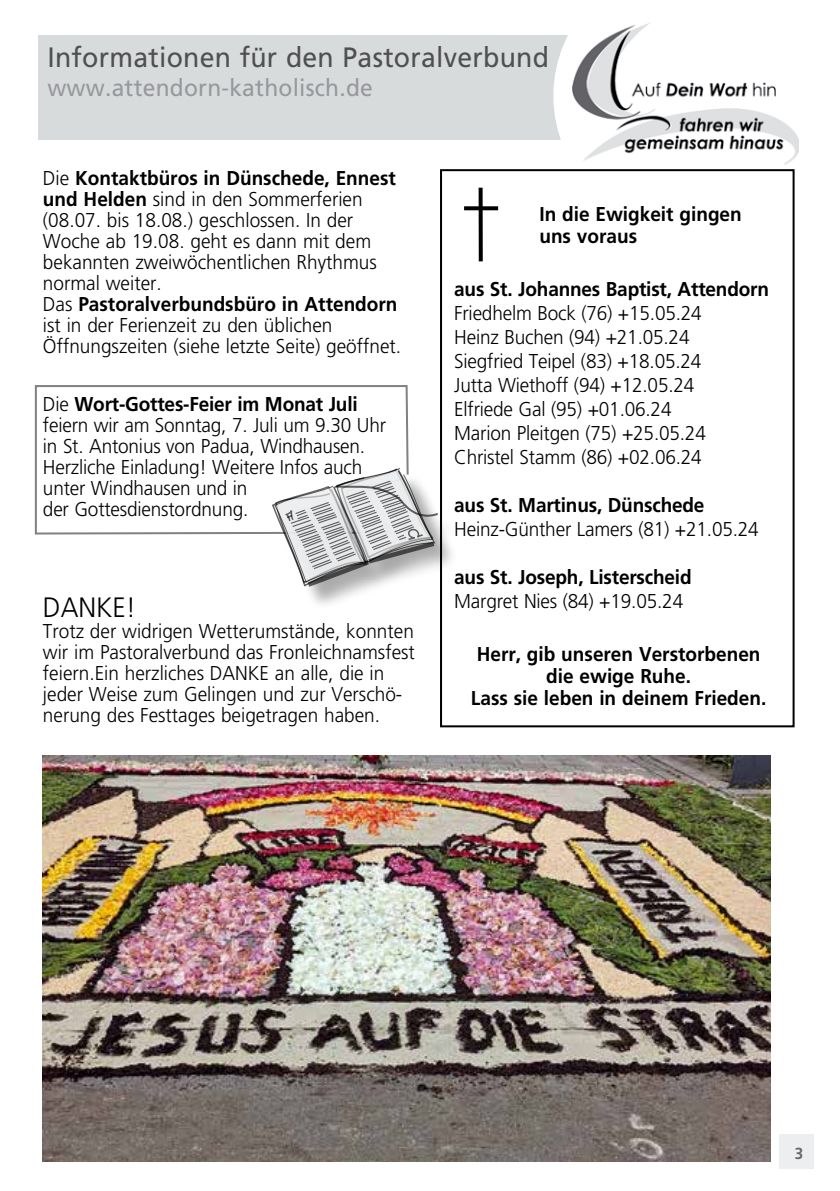
<style>
.page{position:relative;width:840px;height:1191px;background:#fff}
.page>*{position:absolute;margin:0;border:0;box-sizing:border-box;transform-origin:0 0}
.t1{font:28px "Frutiger";letter-spacing:.01em;color:#504f53;scale:.95 1}
.t2{font:300 28px "Frutiger";color:#000;scale:.95 1}
.t3{font:24px "Frutiger";letter-spacing:.01em;color:#98989c;scale:.95 1}
.t4{font:300 20px/21px "Frutiger";color:#000;scale:.95 1}
.t5{font:700 20px/22px "Frutiger";color:#000;text-align:center;scale:.95 1}
.t6{font:700 16px "Frutiger";color:#68676c;scale:.95 1}
.s1{font-weight:700}
</style>
<div class="page">
<svg style="left:34px;top:385px;width:375px;height:150px"></svg>
<div style="left:38px;top:35px;width:642px;height:105px;background:#d8dbdc"></div>
<svg style="left:553px;top:35px;width:246px;height:194px"></svg>
<img style="left:571px;top:23px;width:227px;height:145px">
<div style="left:440px;top:169px;width:354px;height:558px;border:2px solid #000"></div>
<div style="left:779px;top:1134px;width:34px;height:34px;background:#edeeef"></div>
<svg style="left:478px;top:188px;width:4px;height:73px"></svg>
<svg style="left:464px;top:206px;width:34px;height:4px"></svg>
<div style="left:276px;top:473px;width:185px;height:137px;background:#000;opacity:.35"></div>
<svg style="left:262px;top:464px;width:178px;height:132px"></svg>
<img style="left:43px;top:755px;width:727px;height:406px">
<h1 class="t1" style="left:47px;top:41px;width:529px">Informationen für den Pastoralverbund</h1>
<p class="t3" style="left:47px;top:74px;width:344px">www.attendorn-katholisch.de</p>
<p class="t4" style="left:43px;top:167px;width:378px">Die <span class="s1">Kontaktbüros in Dünschede, Ennest und Helden</span> sind in den Sommerferien (08.07. bis 18.08.) geschlossen. In der Woche ab 19.08. geht es dann mit dem bekannten zweiwöchentlichen Rhythmus normal weiter.<br>Das <span class="s1">Pastoralverbundsbüro in Attendorn </span>ist in der Ferienzeit zu den üblichen Öffnungszeiten (siehe letzte Seite) geöffnet.</p>
<p class="t4" style="left:43px;top:393px;width:362px">Die <span class="s1">Wort-Gottes-Feier im Monat Juli </span>feiern wir am Sonntag, 7. Juli um 9.30 Uhr in St. Antonius von Padua, Windhausen.<br>Herzliche Einladung! Weitere Infos auch unter Windhausen und in<br>der Gottesdienstordnung.</p>
<h1 class="t2" style="left:43px;top:592px;width:100px">DANKE!</h1>
<p class="t4" style="left:43px;top:621px;width:393px">Trotz der widrigen Wetterumstände, konnten wir im Pastoralverbund das Fronleichnamsfest feiern.Ein herzliches DANKE an alle, die in jeder Weise zum Gelingen und zur Verschö&shy;nerung des Festtages beigetragen haben.</p>
<p class="t5" style="left:539px;top:203px;width:214px;text-align:left">In die Ewigkeit gingen uns voraus</p>
<p class="t5" style="left:454px;top:277px;width:333px">aus St. Johannes Baptist, Attendorn</p>
<p class="t4" style="left:454px;top:301px;width:266px;line-height:24px">Friedhelm Bock (76) +15.05.24<br>Heinz Buchen (94) +21.05.24<br>Siegfried Teipel (83) +18.05.24<br>Jutta Wiethoff (94) +12.05.24<br>Elfriede Gal (95) +01.06.24<br>Marion Pleitgen (75) +25.05.24<br>Christel Stamm (86) +02.06.24</p>
<p class="t5" style="left:454px;top:493px;width:265px">aus St. Martinus, Dünschede</p>
<p class="t4" style="left:454px;top:518px;width:322px">Heinz-Günther Lamers (81) +21.05.24</p>
<p class="t5" style="left:454px;top:565px;width:251px">aus St. Joseph, Listerscheid</p>
<p class="t4" style="left:454px;top:590px;width:242px">Margret Nies (84) +19.05.24</p>
<p class="t5" style="left:470px;top:643px;width:312px">Herr, gib unseren Verstorbenen die ewige Ruhe.<br>Lass sie leben in deinem Frieden.</p>
<p class="t6" style="left:794px;top:1144px;width:10px">3</p>
</div>
